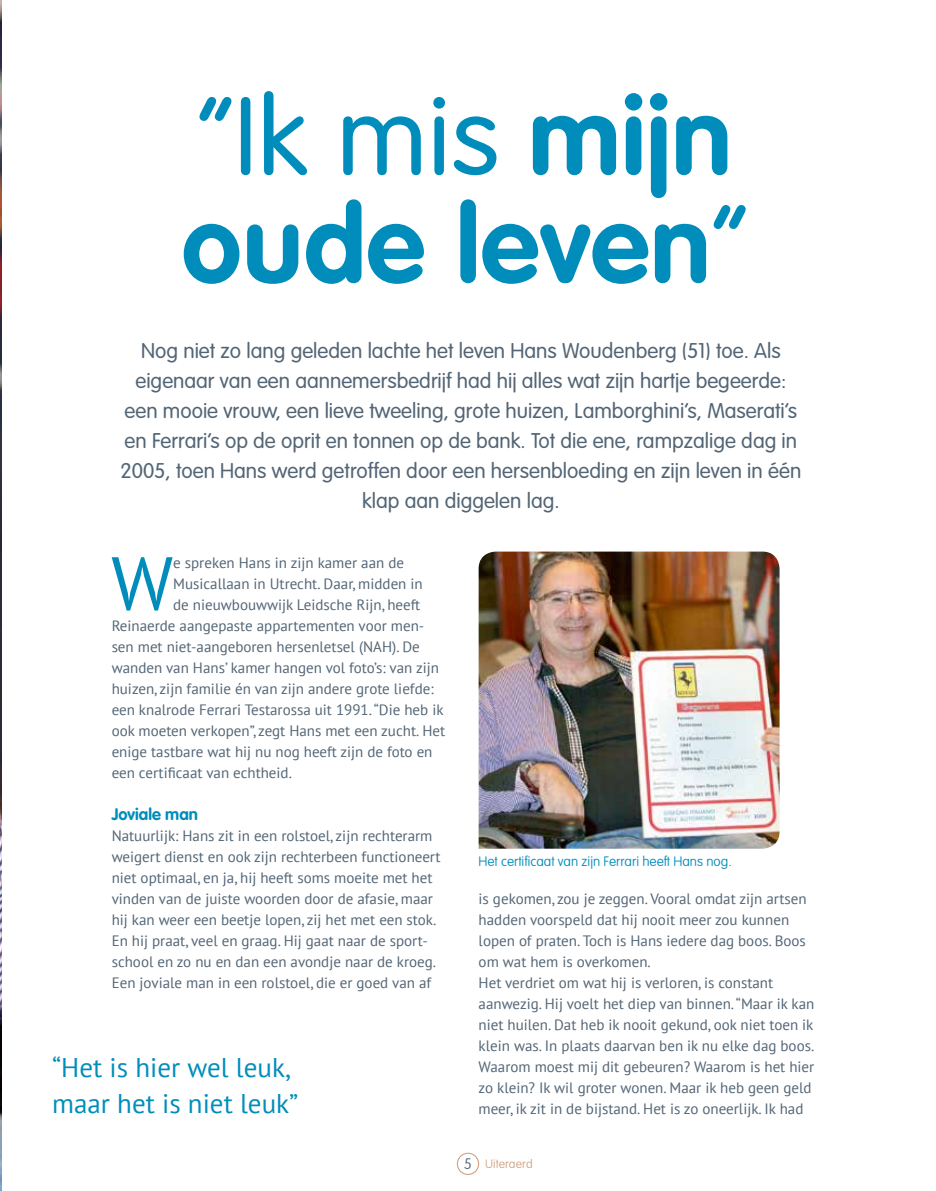
<style>
.page{position:relative;width:936px;height:1191px;background:#fff}
.page>*{position:absolute;margin:0;border:0;box-sizing:border-box;transform-origin:0 0}
.t1{font:700 108px/108px "VAG Rounded Std";letter-spacing:.01em;color:#008dbb}
.t2{font:75px "PT Sans";color:#008dbb}
.t3{font:27px/36px "PT Sans";color:#008dbb}
.t4{font:300 21px/30px "VAG Rounded Std";color:#536575;text-align:center}
.t5{font:700 16.5px "VAG Rounded Std";color:#008dbb}
.t6{font:15px/21px "PT Sans";color:#536575}
.t7{font:100 13.5px "VAG Rounded Std";color:#008dbb}
.t8{font:100 12px "VAG Rounded Std";letter-spacing:.01em;color:#d2a282}
.s1{font-weight:300}
.s2{font-size:15px;color:#536575}
</style>
<div class="page">
<div style="left:457px;top:1152px;width:22px;height:23px;border:1px solid #d2a282;border-radius:50%"></div>
<img style="left:0;top:0;width:1px;height:1191px">
<img style="left:478px;top:551px;width:301px;height:297px">
<h1 class="t1" style="left:181px;top:87px;width:567px"><span class="s1">“Ik mis</span> mijn oude leven<span class="s1">”</span></h1>
<p class="t4" style="left:120px;top:336px;width:682px">Nog niet zo lang geleden lachte het leven Hans Woudenberg (51) toe. Als eigenaar van een aannemersbedrijf had hij alles wat zijn hartje begeerde: een mooie vrouw, een lieve tweeling, grote huizen, Lamborghini’s, Maserati’s en Ferrari’s op de oprit en tonnen op de bank. Tot die ene, rampzalige dag in 2005, toen Hans werd getroffen door een hersenbloeding en zijn leven in één klap aan diggelen lag.</p>
<h2 class="t2" style="left:111px;top:535px;width:64px">W</h2>
<p class="t6" style="left:173px;top:551px;width:232px">e spreken Hans in zijn kamer aan de</p>
<p class="t6" style="left:173px;top:572px;width:251px">Musicallaan in Utrecht. Daar, midden in</p>
<p class="t6" style="left:173px;top:593px;width:249px">de nieuwbouwwijk Leidsche Rijn, heeft</p>
<p class="t6" style="left:112px;top:614px;width:314px">Reinaerde aangepaste appartementen voor men-</p>
<p class="t6" style="left:112px;top:635px;width:310px">sen met niet-aangeboren hersenletsel (NAH). De</p>
<p class="t6" style="left:112px;top:656px;width:329px">wanden van Hans’ kamer hangen vol foto’s: van zijn</p>
<p class="t6" style="left:112px;top:677px;width:323px">huizen, zijn familie én van zijn andere grote liefde:</p>
<p class="t6" style="left:112px;top:698px;width:333px">een knalrode Ferrari Testarossa uit 1991. “Die heb ik</p>
<p class="t6" style="left:112px;top:719px;width:335px">ook moeten verkopen”, zegt Hans met een zucht. Het</p>
<p class="t6" style="left:112px;top:740px;width:322px">enige tastbare wat hij nu nog heeft zijn de foto en</p>
<p class="t6" style="left:112px;top:761px;width:182px">een certificaat van echtheid.</p>
<p class="t5" style="left:112px;top:804px;width:88px">Joviale man</p>
<p class="t6" style="left:112px;top:824px;width:330px">Natuurlijk: Hans zit in een rolstoel, zijn rechterarm weigert dienst en ook zijn rechterbeen functioneert niet optimaal, en ja, hij heeft soms moeite met het vinden van de juiste woorden door de afasie, maar hij kan weer een beetje lopen, zij het met een stok.<br>En hij praat, veel en graag. Hij gaat naar de sport&shy;school en zo nu en dan een avondje naar de kroeg.<br>Een joviale man in een rolstoel, die er goed van af</p>
<h3 class="t3" style="left:52px;top:1049px;width:248px">“Het is hier wel leuk, maar het is niet leuk”</h3>
<p class="t7" style="left:478px;top:853px;width:254px">Het certificaat van zijn Ferrari heeft Hans nog.</p>
<p class="t6" style="left:478px;top:887px;width:337px">is gekomen, zou je zeggen. Vooral omdat zijn artsen hadden voorspeld dat hij nooit meer zou kunnen lopen of praten. Toch is Hans iedere dag boos. Boos om wat hem is overkomen.<br>Het verdriet om wat hij is verloren, is constant aanwezig. Hij voelt het diep van binnen. “Maar ik kan niet huilen. Dat heb ik nooit gekund, ook niet toen ik klein was. In plaats daarvan ben ik nu elke dag boos.<br>Waarom moest mij dit gebeuren? Waarom is het hier zo klein? Ik wil groter wonen. Maar ik heb geen geld meer, ik zit in de bijstand. Het is zo oneerlijk. Ik had</p>
<p class="t8" style="left:463px;top:1157px;width:70px"><span class="s2">5</span> Uiteraerd</p>
</div>
